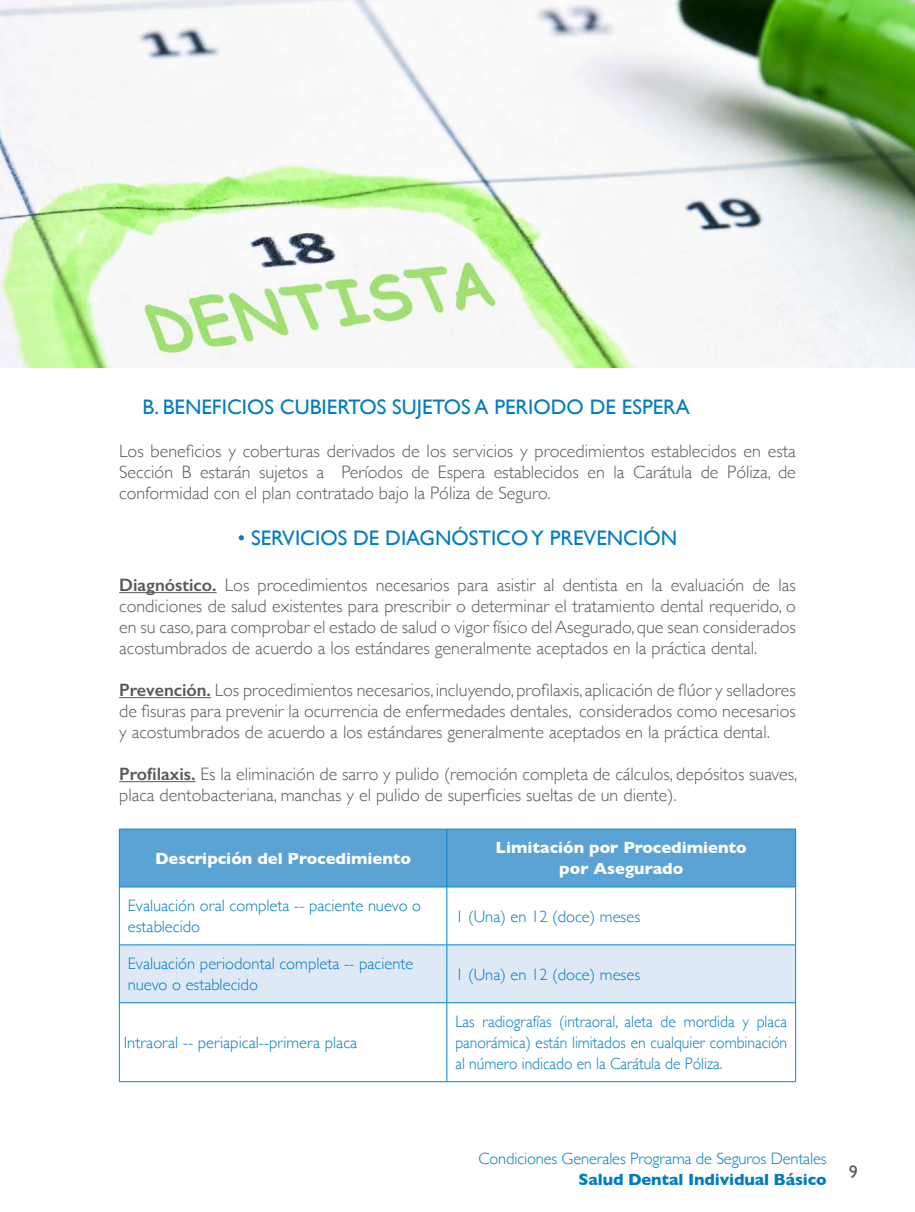
<style>
.page{position:relative;width:915px;height:1212px;background:#fff}
.page>*{position:absolute;margin:0;border:0;box-sizing:border-box;transform-origin:0 0}
.t1{font:21px "Gill Sans";color:#007dc1}
.t2{font:300 18px/21px "Gill Sans";color:#58595b;text-align:justify}
.t3{font:18px "Gill Sans";color:#58595b}
.t4{font:300 16.5px/21px "Gill Sans";color:#007dc1}
.t5{font:300 16.5px/21px "Gill Sans";color:#007dc1;text-align:justify;scale:.94 1}
.t6{font:700 16.5px/21px "Gill Sans";color:#fff;text-align:center}
.t7{font:700 16.5px "Gill Sans";letter-spacing:-.01em;color:#007dc1}
.s1{font-weight:600}
</style>
<div class="page">
<hr style="left:119px;top:592px;width:97px;height:1px;background:#58595b">
<hr style="left:119px;top:697px;width:92px;height:1px;background:#58595b">
<hr style="left:119px;top:781px;width:76px;height:1px;background:#58595b">
<div style="left:120px;top:830px;width:675px;height:57px;background:#5ba2d5"></div>
<svg style="left:120px;top:888px;width:675px;height:193px"></svg>
<div style="left:120px;top:945px;width:675px;height:57px;background:#dfe9f6"></div>
<hr style="left:446px;top:829px;width:1px;height:58px;background:#0085c5">
<hr style="left:119px;top:887px;width:327px;height:1px;background:#0085c5">
<hr style="left:446px;top:887px;width:349px;height:1px;background:#0085c5">
<hr style="left:446px;top:887px;width:1px;height:58px;background:#0085c5">
<hr style="left:119px;top:944px;width:327px;height:1px;background:#0085c5">
<hr style="left:446px;top:944px;width:349px;height:1px;background:#0085c5">
<hr style="left:446px;top:945px;width:1px;height:57px;background:#0085c5">
<hr style="left:119px;top:1002px;width:327px;height:1px;background:#0085c5">
<hr style="left:446px;top:1002px;width:349px;height:1px;background:#0085c5">
<hr style="left:446px;top:1003px;width:1px;height:78px;background:#0085c5">
<hr style="left:119px;top:1081px;width:327px;height:1px;background:#0085c5">
<hr style="left:446px;top:1081px;width:349px;height:1px;background:#0085c5">
<hr style="left:119px;top:829px;width:327px;height:1px;background:#008eca">
<hr style="left:119px;top:829px;width:1px;height:58px;background:#008eca">
<hr style="left:446px;top:829px;width:349px;height:1px;background:#008eca">
<hr style="left:795px;top:829px;width:1px;height:58px;background:#008eca">
<hr style="left:119px;top:887px;width:1px;height:58px;background:#008eca">
<hr style="left:795px;top:887px;width:1px;height:58px;background:#008eca">
<hr style="left:119px;top:945px;width:1px;height:58px;background:#008eca">
<hr style="left:795px;top:945px;width:1px;height:58px;background:#008eca">
<hr style="left:119px;top:1003px;width:1px;height:78px;background:#008eca">
<hr style="left:795px;top:1003px;width:1px;height:78px;background:#008eca">
<img style="left:0;top:0;width:914px;height:368px">
<p class="t1" style="left:142px;top:395px;width:548px">B. BENEFICIOS CUBIERTOS SUJETOS A PERIODO DE ESPERA</p>
<p class="t2" style="left:119px;top:440px;width:678px">Los beneficios y coberturas derivados de los servicios y procedimientos establecidos en esta Sección B estarán sujetos a Períodos de Espera establecidos en la Carátula de Póliza, de conformidad con el plan contratado bajo la Póliza de Seguro.</p>
<p class="t1" style="left:238px;top:526px;width:440px">• SERVICIOS DE DIAGNÓSTICO Y PREVENCIÓN</p>
<p class="t2" style="left:119px;top:574px;width:678px"><span class="s1">Diagnóstico.</span> Los procedimientos necesarios para asistir al dentista en la evaluación de las condiciones de salud existentes para prescribir o determinar el tratamiento dental requerido, o en su caso, para comprobar el estado de salud o vigor físico del Asegurado, que sean considerados acostumbrados de acuerdo a los estándares generalmente aceptados en la práctica dental.</p>
<p class="t2" style="left:119px;top:679px;width:678px"><span class="s1">Prevención.</span> Los procedimientos necesarios, incluyendo, profilaxis, aplicación de flúor y selladores de fisuras para prevenir la ocurrencia de enfermedades dentales, considerados como necesarios y acostumbrados de acuerdo a los estándares generalmente aceptados en la práctica dental.</p>
<p class="t2" style="left:119px;top:763px;width:679px"><span class="s1">Profilaxis.</span> Es la eliminación de sarro y pulido (remoción completa de cálculos, depósitos suaves, placa dentobacteriana, manchas y el pulido de superficies sueltas de un diente).</p>
<p class="t6" style="left:155px;top:847px;width:257px">Descripción del Procedimiento</p>
<p class="t6" style="left:495px;top:837px;width:252px">Limitación por Procedimiento por Asegurado</p>
<p class="t4" style="left:128px;top:894px;width:295px">Evaluación oral completa -- paciente nuevo o establecido</p>
<p class="t4" style="left:455px;top:905px;width:186px">1 (Una) en 12 (doce) meses</p>
<p class="t4" style="left:128px;top:952px;width:287px">Evaluación periodontal completa -- paciente nuevo o establecido</p>
<p class="t4" style="left:455px;top:963px;width:186px">1 (Una) en 12 (doce) meses</p>
<p class="t4" style="left:124px;top:1031px;width:235px">Intraoral -- periapical--primera placa</p>
<p class="t5" style="left:455px;top:1010px;width:354px">Las radiografías (intraoral, aleta de mordida y placa panorámica) están limitados en cualquier combinación al número indicado en la Carátula de Póliza.</p>
<p class="t4" style="left:478px;top:1147px;width:349px">Condiciones Generales Programa de Seguros Dentales</p>
<p class="t7" style="left:578px;top:1166px;width:249px">Salud Dental Individual Básico</p>
<p class="t3" style="left:848px;top:1161px;width:10px">9</p>
</div>
